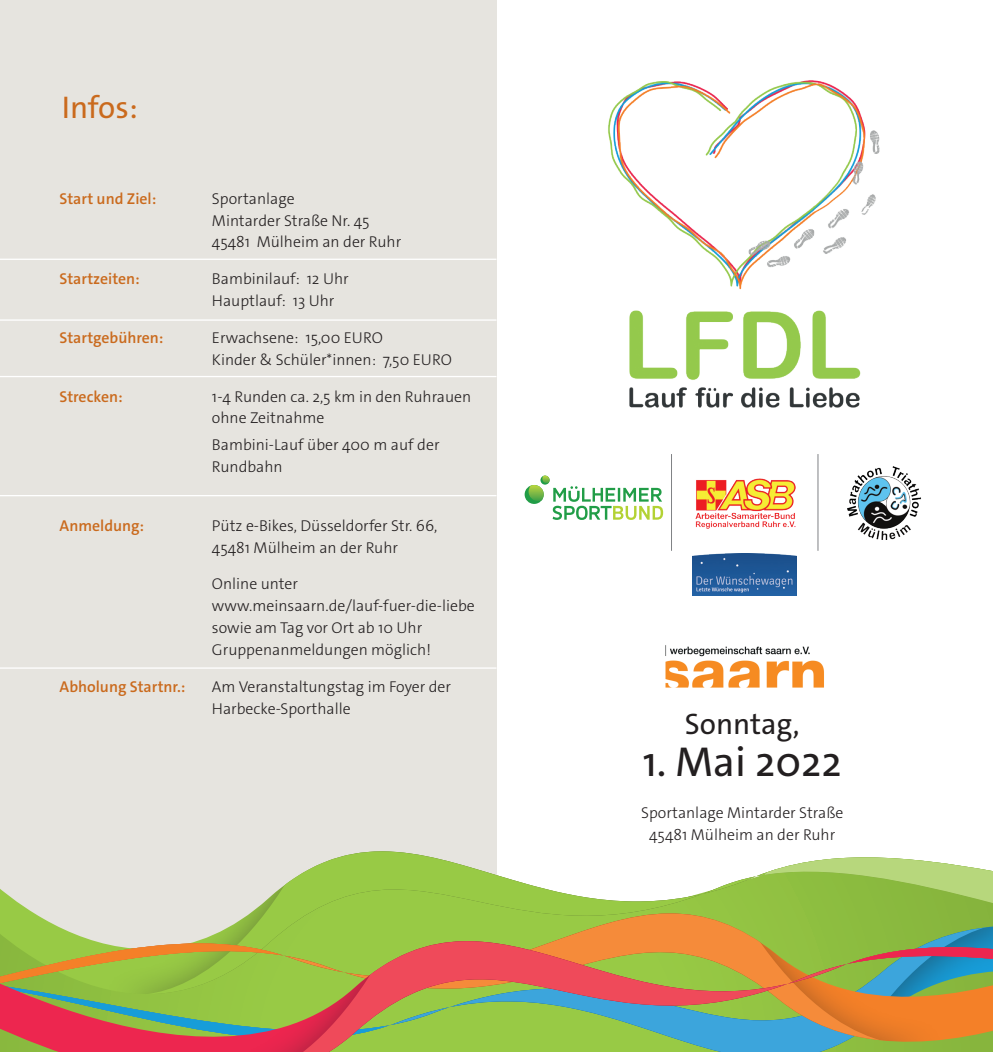
<style>
.page{position:relative;width:993px;height:1052px;background:#fff}
.page>*{position:absolute;margin:0;border:0;box-sizing:border-box;transform-origin:0 0}
.t1{font:42px "The Sans C5";color:#231f20}
.t2{font:31.5px "The Sans C5";letter-spacing:-.005em;color:#ca6a1d}
.t3{font:29.75px "The Sans C5";color:#231f20}
.t4{font:300 15.75px/21.9px "The Sans C5";color:#231f20}
.t5{font:600 15.75px "The Sans C5";color:#ca6a1d}
</style>
<div class="page">
<div style="left:0;top:0;width:496px;height:1052px;background:#e6e4df"></div>
<svg style="left:0;top:854px;width:755px;height:198px"></svg>
<div style="left:182px;top:941px;width:810px;height:111px;background:#231f20;opacity:.5"></div>
<svg style="left:211px;top:941px;width:544px;height:111px;background:#aa9b59"></svg>
<svg style="left:755px;top:857px;width:237px;height:195px;background:#9ea95b"></svg>
<img style="left:608px;top:80px;width:272px;height:328px">
<img style="left:665px;top:645px;width:159px;height:43px">
<hr style="left:0;top:259px;width:496px;height:1px;background:#fff">
<hr style="left:0;top:319px;width:496px;height:2px;background:#fff">
<hr style="left:0;top:376px;width:496px;height:1px;background:#fff">
<hr style="left:0;top:495px;width:496px;height:1px;background:#fff">
<hr style="left:0;top:667px;width:496px;height:2px;background:#fff">
<img style="left:692px;top:554px;width:104px;height:42px">
<img style="left:847px;top:466px;width:74px;height:73px">
<hr style="left:670px;top:454px;width:1px;height:97px;background:#808285">
<hr style="left:817px;top:454px;width:1px;height:97px;background:#808285">
<img style="left:695px;top:478px;width:100px;height:50px">
<svg style="left:524px;top:485px;width:19px;height:19px"></svg>
<svg style="left:528px;top:475px;width:135px;height:45px"></svg>
<h2 class="t2" style="left:62px;top:87px;width:78px">Infos:</h2>
<p class="t5" style="left:60px;top:188px;width:98px">Start und Ziel:</p>
<p class="t4" style="left:212px;top:187px;width:191px">Sportanlage<br>Mintarder Straße Nr. 45<br>45481 Mülheim an der Ruhr</p>
<p class="t5" style="left:60px;top:269px;width:82px">Startzeiten:</p>
<p class="t4" style="left:212px;top:268px;width:138px">Bambinilauf: 12 Uhr<br>Hauptlauf: 13 Uhr</p>
<p class="t5" style="left:60px;top:327px;width:105px">Startgebühren:</p>
<p class="t4" style="left:212px;top:327px;width:241px">Erwachsene: 15,00 EURO<br>Kinder &amp; Schüler*innen: 7,50 EURO</p>
<p class="t5" style="left:60px;top:386px;width:65px">Strecken:</p>
<p class="t4" style="left:212px;top:385px;width:261px">1-4 Runden ca. 2,5 km in den Ruhrauen ohne Zeitnahme</p>
<p class="t4" style="left:212px;top:434px;width:229px">Bambini-Lauf über 400 m auf der<br>Rundbahn</p>
<p class="t5" style="left:60px;top:515px;width:86px">Anmeldung:</p>
<p class="t4" style="left:212px;top:514px;width:227px">Pütz e-Bikes, Düsseldorfer Str. 66,<br>45481 Mülheim an der Ruhr</p>
<p class="t4" style="left:212px;top:573px;width:264px">Online unter www.meinsaarn.de/lauf-fuer-die-liebe sowie am Tag vor Ort ab 10 Uhr<br>Gruppenanmeldungen möglich!</p>
<p class="t5" style="left:60px;top:676px;width:127px">Abholung Startnr.:</p>
<p class="t4" style="left:212px;top:676px;width:240px">Am Veranstaltungstag im Foyer der<br>Harbecke-Sporthalle</p>
<h3 class="t3" style="left:684px;top:705px;width:116px">Sonntag,</h3>
<h1 class="t1" style="left:642px;top:735px;width:200px">1. Mai 2022</h1>
<p class="t4" style="left:641px;top:802px;width:204px;text-align:center">Sportanlage Mintarder Straße<br>45481 Mülheim an der Ruhr</p>
</div>
